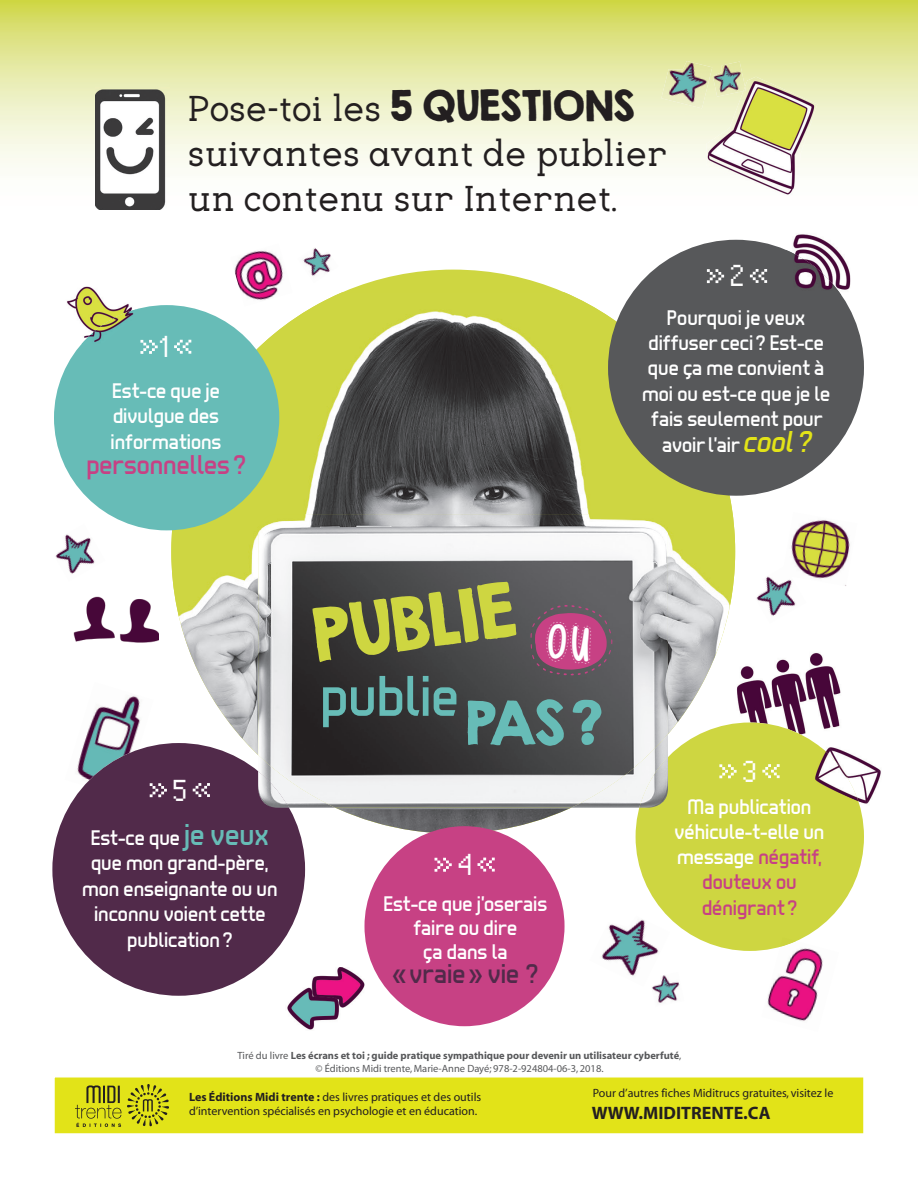
<style>
.page{position:relative;width:918px;height:1188px;background:#fff}
.page>*{position:absolute;margin:0;border:0;box-sizing:border-box;transform-origin:0 0}
.t1{font:66px "KG Second Chances Solid";color:#ced641}
.t2{font:57px "Tenby Five";color:#67bcb7}
.t3{font:54px "KG Second Chances Solid";color:#67bcb7}
.t4{font:37.5px/45px "Eligible";color:#231f20}
.t5{font:37.5px "Pixel Operator";color:#fff}
.t6{font:27px "Tenby Five";color:#c74184}
.t7{font:27px "Tenby Five";color:#512a4a}
.t8{font:21px/25.5px "Tenby Five";color:#fff;text-align:center}
.t9{font:700 18px "Myriad";color:#231f20}
.t10{font:12px/14.4px "Myriad";color:#231f20}
.t11{font:700 10.5px/12.6px "Myriad";color:#57585a;text-align:center}
.s1{font-family:"KG Second Chances Solid"}
.s2{font-size:30px;color:#67bcb7}
.s3{font-style:italic;font-size:30px;color:#e2e318}
.s4{color:#c74184}
.s5{font-weight:400}
.s6{font-weight:700}
</style>
<div class="page">
<img style="left:0;top:0;width:918px;height:168px">
<img style="left:729px;top:652px;width:112px;height:85px">
<img style="left:77px;top:695px;width:76px;height:90px">
<svg style="left:171px;top:270px;width:564px;height:563px"></svg>
<img style="left:261px;top:292px;width:81px;height:53px">
<div style="left:54px;top:1077px;width:810px;height:57px;background:#e2e318"></div>
<div style="left:52px;top:743px;width:253px;height:253px;background:#512a4a;border-radius:50%"></div>
<div style="left:608px;top:240px;width:256px;height:256px;background:#57585a;border-radius:50%"></div>
<div style="left:54px;top:305px;width:225px;height:225px;background:#67bcb7;border-radius:50%"></div>
<svg style="left:140px;top:340px;width:18px;height:14px"></svg>
<svg style="left:174px;top:340px;width:17px;height:14px"></svg>
<svg style="left:707px;top:269px;width:17px;height:14px"></svg>
<svg style="left:750px;top:269px;width:17px;height:14px"></svg>
<svg style="left:150px;top:783px;width:17px;height:14px"></svg>
<svg style="left:193px;top:783px;width:17px;height:14px"></svg>
<div style="left:364px;top:826px;width:201px;height:200px;background:#c74184;border-radius:50%"></div>
<svg style="left:435px;top:858px;width:17px;height:14px"></svg>
<svg style="left:478px;top:858px;width:17px;height:14px"></svg>
<div style="left:636px;top:723px;width:228px;height:228px;background:#ced641;border-radius:50%"></div>
<svg style="left:719px;top:764px;width:18px;height:14px"></svg>
<svg style="left:762px;top:764px;width:18px;height:14px"></svg>
<img style="left:95px;top:84px;width:75px;height:126px">
<img style="left:287px;top:968px;width:78px;height:62px">
<img style="left:706px;top:77px;width:111px;height:118px">
<img style="left:234px;top:250px;width:59px;height:56px">
<img style="left:601px;top:916px;width:69px;height:60px">
<img style="left:756px;top:576px;width:40px;height:40px">
<img style="left:55px;top:534px;width:40px;height:40px">
<img style="left:661px;top:61px;width:51px;height:47px">
<img style="left:713px;top:62px;width:32px;height:35px">
<svg style="left:743px;top:87px;width:3px;height:4px"></svg>
<img style="left:651px;top:972px;width:29px;height:31px">
<img style="left:303px;top:248px;width:28px;height:28px">
<img style="left:73px;top:596px;width:85px;height:47px">
<img style="left:784px;top:520px;width:66px;height:66px">
<svg style="left:784px;top:566px;width:7px;height:10px"></svg>
<img style="left:761px;top:947px;width:62px;height:74px">
<img style="left:780px;top:941px;width:16px;height:6px">
<img style="left:858px;top:758px;width:23px;height:49px">
<img style="left:815px;top:747px;width:44px;height:55px">
<img style="left:67px;top:286px;width:72px;height:59px">
<img style="left:81px;top:309px;width:56px;height:35px">
<img style="left:793px;top:234px;width:57px;height:56px">
<img style="left:787px;top:250px;width:55px;height:45px">
<img style="left:76px;top:1084px;width:93px;height:43px">
<img style="left:258px;top:514px;width:410px;height:294px">
<img style="left:258px;top:771px;width:31px;height:37px">
<img style="left:639px;top:757px;width:29px;height:51px">
<svg style="left:531px;top:605px;width:81px;height:70px"></svg>
<p class="t4" style="left:188px;top:89px;width:481px">Pose-toi les <span class="s1">5 QUESTIONS </span>suivantes avant de publier un contenu sur Internet.</p>
<p class="t5" style="left:729px;top:256px;width:18px">2</p>
<p class="t5" style="left:158px;top:327px;width:13px">1</p>
<p class="t8" style="left:111px;top:377px;width:112px;text-align:justify">Est-ce que je divulgue des informations</p>
<p class="t6" style="left:86px;top:448px;width:161px">personnelles ?</p>
<p class="t5" style="left:172px;top:770px;width:18px">5</p>
<p class="t8" style="left:82px;top:824px;width:197px">Est-ce que <span class="s2">je veux </span>que mon grand-père, mon enseignante ou un inconnu voient cette publication ?</p>
<p class="t1" style="left:307px;top:595px;width:206px;rotate:-8deg">PUBLIE</p>
<p class="t2" style="left:320px;top:662px;width:140px">publie</p>
<p class="t3" style="left:466px;top:689px;width:138px">PAS ?</p>
<p class="t5" style="left:456px;top:845px;width:18px">4</p>
<p class="t8" style="left:383px;top:891px;width:165px;line-height:24px">Est-ce que j’oserais faire ou dire<br>ça dans la</p>
<p class="t7" style="left:392px;top:957px;width:148px">« vraie » vie ?</p>
<p class="t8" style="left:642px;top:304px;width:190px">Pourquoi je veux diffuser ceci ? Est-ce que ça me convient à moi ou est-ce que je le fais seulement pour avoir l’air<span class="s3">cool?</span></p>
<p class="t5" style="left:741px;top:751px;width:18px">3</p>
<p class="t8" style="left:675px;top:793px;width:151px">Ma publication véhicule-t-elle un message <span class="s4">négatif, douteux ou dénigrant ?</span></p>
<p class="t11" style="left:237px;top:1050px;width:446px"><span class="s5">Tiré du livre</span> Les écrans et toi ; guide pratique sympathique pour devenir un utilisateur cyberfuté<span class="s5">, © Éditions Midi trente, Marie-Anne Dayé; 978-2-924804-06-3, 2018.</span></p>
<p class="t9" style="left:592px;top:1104px;width:180px">WWW.MIDITRENTE.CA</p>
<p class="t10" style="left:593px;top:1086px;width:242px">Pour d’autres fiches Miditrucs gratuites, visitez le</p>
<p class="t10" style="left:189px;top:1090px;width:294px"><span class="s6">Les Éditions Midi trente :</span> des livres pratiques et des outils d’intervention spécialisés en psychologie et en éducation.</p>
</div>
